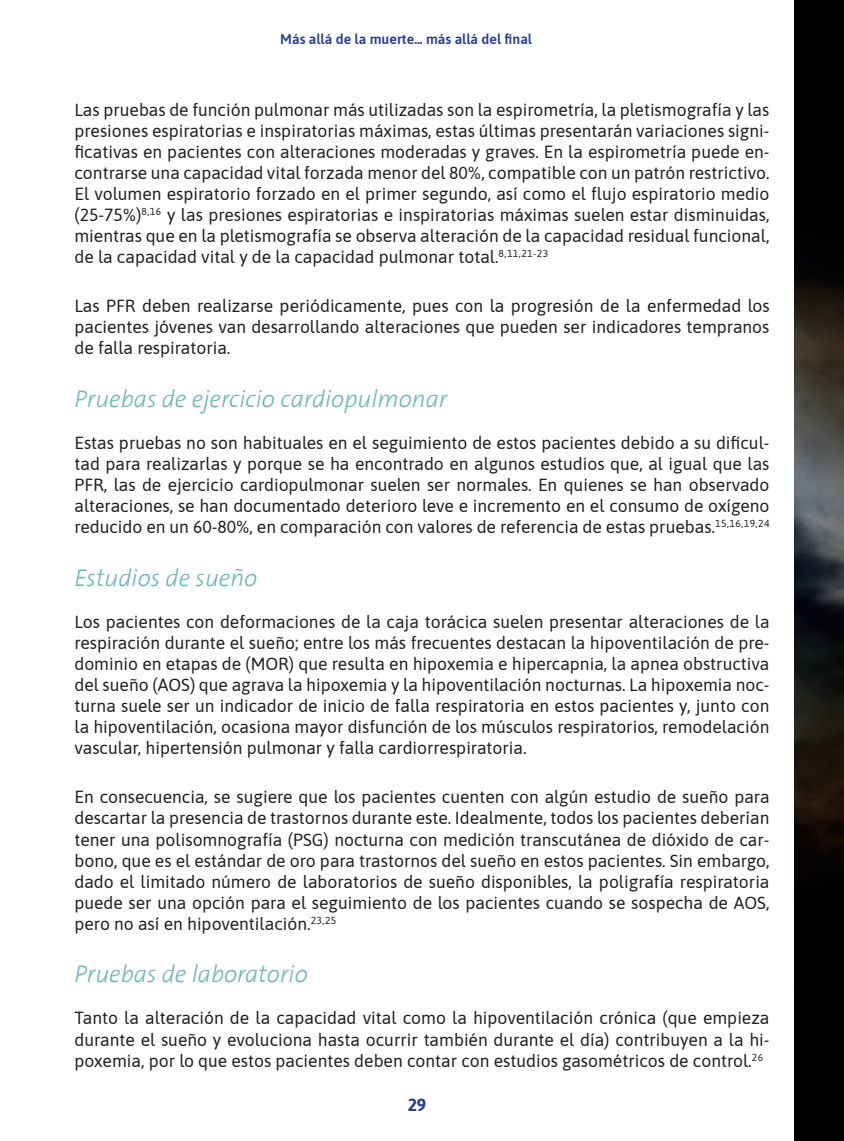
<style>
.page{position:relative;width:844px;height:1141px;background:#fff}
.page>*{position:absolute;margin:0;border:0;box-sizing:border-box;transform-origin:0 0}
.sub_3_ok{font:italic 300 24.5px "The Sans";color:#6fb6b8}
.texto_gral{font:17.5px/21px "Asap";color:#231f20;text-align:justify}
.t1{font:700 17.5px "Asap";color:#253f8e}
.t2{font:600 14px "Asap";color:#253f8e}
</style>
<div class="page">
<img style="left:794px;top:0;width:49px;height:1141px">
<p class="t2" style="left:280px;top:30px;width:253px">Más allá de la muerte... más allá del final</p>
<p class="texto_gral" style="left:74px;top:98px;width:696px">Las pruebas de función pulmonar más utilizadas son la espirometría, la pletismografía y las presiones espiratorias e inspiratorias máximas, estas últimas presentarán variaciones signi&shy;ficativas en pacientes con alteraciones moderadas y graves. En la espirometría puede en&shy;contrarse una capacidad vital forzada menor del 80%, compatible con un patrón restrictivo.<br>El volumen espiratorio forzado en el primer segundo, así como el flujo espiratorio medio (25-75%)<sup>8,16</sup> y las presiones espiratorias e inspiratorias máximas suelen estar disminuidas, mientras que en la pletismografía se observa alteración de la capacidad residual funcional, de la capacidad vital y de la capacidad pulmonar total.<sup>8,11,21-23</sup></p>
<p class="texto_gral" style="left:74px;top:295px;width:696px">Las PFR deben realizarse periódicamente, pues con la progresión de la enfermedad los pacientes jóvenes van desarrollando alteraciones que pueden ser indicadores tempranos de falla respiratoria.</p>
<p class="sub_3_ok" style="left:74px;top:378px;width:374px">Pruebas de ejercicio cardiopulmonar</p>
<p class="texto_gral" style="left:74px;top:431px;width:696px">Estas pruebas no son habituales en el seguimiento de estos pacientes debido a su dificul&shy;tad para realizarlas y porque se ha encontrado en algunos estudios que, al igual que las PFR, las de ejercicio cardiopulmonar suelen ser normales. En quienes se han observado alteraciones, se han documentado deterioro leve e incremento en el consumo de oxígeno reducido en un 60-80%, en comparación con valores de referencia de estas pruebas.<sup>15,16,19,24</sup></p>
<p class="sub_3_ok" style="left:74px;top:557px;width:184px">Estudios de sueño</p>
<p class="texto_gral" style="left:74px;top:610px;width:696px">Los pacientes con deformaciones de la caja torácica suelen presentar alteraciones de la respiración durante el sueño; entre los más frecuentes destacan la hipoventilación de pre&shy;dominio en etapas de (MOR) que resulta en hipoxemia e hipercapnia, la apnea obstructiva del sueño (AOS) que agrava la hipoxemia y la hipoventilación nocturnas. La hipoxemia noc&shy;turna suele ser un indicador de inicio de falla respiratoria en estos pacientes y, junto con la hipoventilación, ocasiona mayor disfunción de los músculos respiratorios, remodelación vascular, hipertensión pulmonar y falla cardiorrespiratoria.</p>
<p class="texto_gral" style="left:74px;top:786px;width:696px">En consecuencia, se sugiere que los pacientes cuenten con algún estudio de sueño para descartar la presencia de trastornos durante este. Idealmente, todos los pacientes deberían tener una polisomnografía (PSG) nocturna con medición transcutánea de dióxido de car&shy;bono, que es el estándar de oro para trastornos del sueño en estos pacientes. Sin embargo, dado el limitado número de laboratorios de sueño disponibles, la poligrafía respiratoria puede ser una opción para el seguimiento de los pacientes cuando se sospecha de AOS, pero no así en hipoventilación.<sup>23,25</sup></p>
<p class="sub_3_ok" style="left:74px;top:954px;width:235px">Pruebas de laboratorio</p>
<p class="texto_gral" style="left:74px;top:1007px;width:696px">Tanto la alteración de la capacidad vital como la hipoventilación crónica (que empieza durante el sueño y evoluciona hasta ocurrir también durante el día) contribuyen a la hi&shy;poxemia, por lo que estos pacientes deben contar con estudios gasométricos de control.<sup>26</sup></p>
<p class="t1" style="left:407px;top:1093px;width:20px">29</p>
</div>
